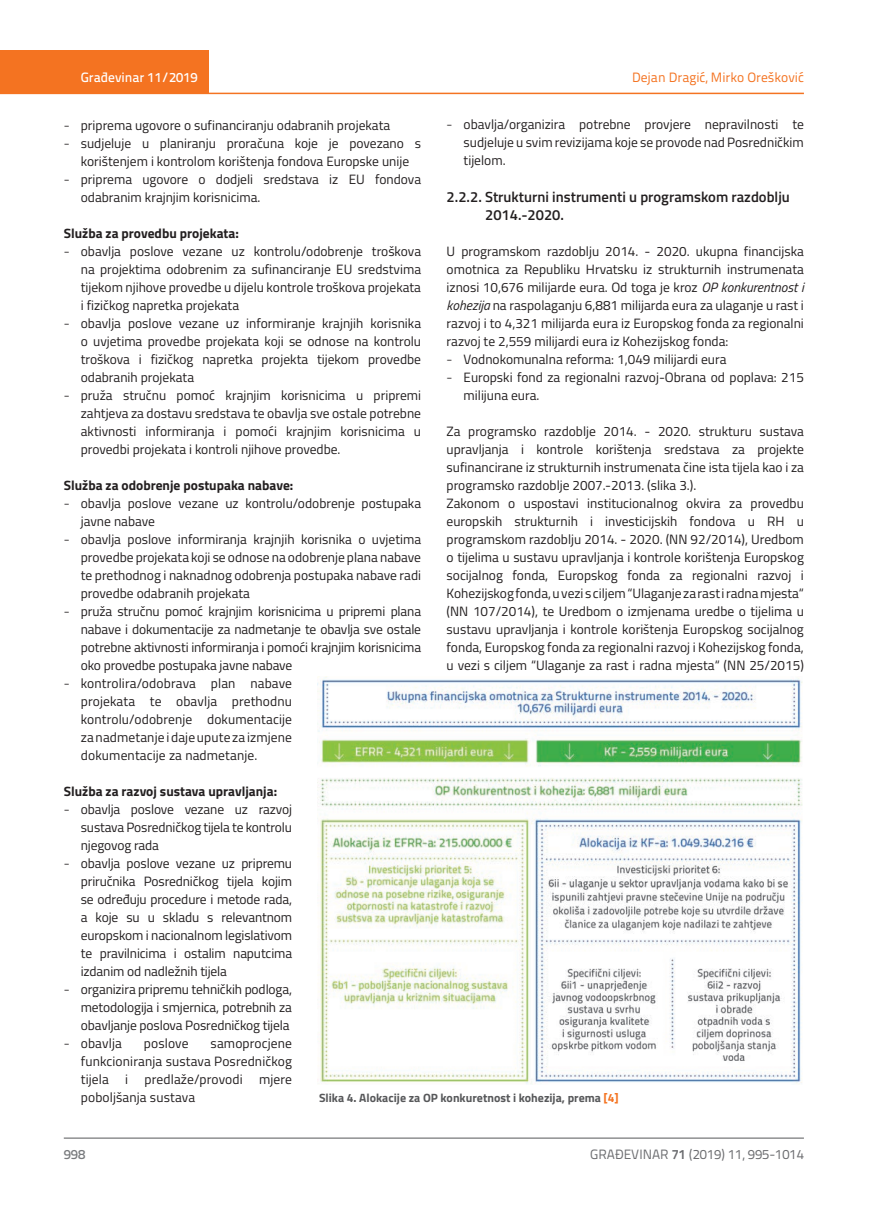
<style>
.page{position:relative;width:872px;height:1212px;background:#fff}
.page>*{position:absolute;margin:0;border:0;box-sizing:border-box;transform-origin:0 0}
.t1{font:600 14.7px/18px "Titillium";color:#231f20}
.t2{font:13.5px/18px "Titillium";color:#231f20;text-align:justify}
.t3{font:700 13.5px "Titillium";color:#231f20}
.t4{font:13.5px "Titillium Text 22 L";color:#6c6d70}
.t5{font:13.5px "Titillium Text 22 L";color:#f47321}
.t6{font:500 13.5px "Titillium Text 22 L";color:#fff}
.t7{font:500 13.5px "Titillium Text 22 L";color:#787a7d}
.t8{font:700 12px "Titillium";color:#57585a}
.s1{font-family:"Titillium Text 22 L";font-weight:300}
.s2{font-style:italic}
.s3{color:#f47321}
.s4{font-weight:700}
</style>
<div class="page">
<div style="left:0;top:50px;width:208px;height:44px;background:#f47321"></div>
<hr style="left:0;top:93px;width:804px;height:1px;background:#f47321">
<hr style="left:64px;top:1138px;width:740px;height:1px;background:#57585a">
<img style="left:317px;top:676px;width:485px;height:408px">
<p class="t6" style="left:81px;top:67px;width:118px">Građevinar 11/2019</p>
<p class="t5" style="left:632px;top:68px;width:173px">Dejan Dragić, Mirko Orešković</p>
<p class="t2" style="left:463px;top:115px;width:342px;text-indent:-17px"><span class="s1">-</span> obavlja/organizira potrebne provjere nepravilnosti te sudjeluje u svim revizijama koje se provode nad Posredničkim tijelom.</p>
<p class="t1" style="left:485px;top:187px;width:306px;text-indent:-38px">2.2.2. Strukturni instrumenti u programskom razdoblju<br>2014.-2020.</p>
<p class="t2" style="left:446px;top:241px;width:359px">U programskom razdoblju 2014. - 2020. ukupna financijska omotnica za Republiku Hrvatsku iz strukturnih instrumenata iznosi 10,676 milijarde eura. Od toga je kroz <span class="s2">OP konkurentnost i kohezija</span> na raspolaganju 6,881 milijarda eura za ulaganje u rast i razvoj i to 4,321 milijarda eura iz Europskog fonda za regionalni razvoj te 2,559 milijardi eura iz Kohezijskog fonda:</p>
<p class="t2" style="left:446px;top:349px;width:281px"><span class="s1">-</span> Vodnokomunalna reforma: 1,049 milijardi eura</p>
<p class="t2" style="left:463px;top:367px;width:342px;text-indent:-17px"><span class="s1">-</span> Europski fond za regionalni razvoj-Obrana od poplava: 215 milijuna eura.</p>
<p class="t2" style="left:446px;top:421px;width:359px;text-align:left">Za programsko razdoblje 2014. - 2020. strukturu sustava upravljanja i kontrole korištenja sredstava za projekte sufinancirane iz strukturnih instrumenata čine ista tijela kao i za programsko razdoblje 2007.-2013. (slika 3.).<br>Zakonom o uspostavi institucionalnog okvira za provedbu europskih strukturnih i investicijskih fondova u RH u programskom razdoblju 2014. - 2020. (NN 92/2014), Uredbom o tijelima u sustavu upravljanja i kontrole korištenja Europskog socijalnog fonda, Europskog fonda za regionalni razvoj i Kohezijskog fonda, u vezi s ciljem “Ulaganje za rast i radna mjesta“ (NN 107/2014), te Uredbom o izmjenama uredbe o tijelima u sustavu upravljanja i kontrole korištenja Europskog socijalnog fonda, Europskog fonda za regionalni razvoj i Kohezijskog fonda, u vezi s ciljem “Ulaganje za rast i radna mjesta“ (NN 25/2015)</p>
<p class="t2" style="left:64px;top:115px;width:328px"><span class="s1">-</span> priprema ugovore o sufinanciranju odabranih projekata</p>
<p class="t2" style="left:64px;top:133px;width:359px;text-align:center"><span class="s1">-</span> sudjeluje u planiranju proračuna koje je povezano s korištenjem i kontrolom korištenja fondova Europske unije</p>
<p class="t2" style="left:81px;top:169px;width:342px;text-indent:-17px"><span class="s1">-</span> priprema ugovore o dodjeli sredstava iz EU fondova odabranim krajnjim korisnicima.</p>
<p class="t3" style="left:64px;top:223px;width:177px">Služba za provedbu projekata:</p>
<p class="t2" style="left:81px;top:241px;width:342px;text-indent:-17px"><span class="s1">-</span> obavlja poslove vezane uz kontrolu/odobrenje troškova na projektima odobrenim za sufinanciranje EU sredstvima tijekom njihove provedbe u dijelu kontrole troškova projekata i fizičkog napretka projekata</p>
<p class="t2" style="left:81px;top:313px;width:342px;text-indent:-17px"><span class="s1">-</span> obavlja poslove vezane uz informiranje krajnjih korisnika o uvjetima provedbe projekata koji se odnose na kontrolu troškova i fizičkog napretka projekta tijekom provedbe odabranih projekata</p>
<p class="t2" style="left:81px;top:385px;width:342px;text-indent:-17px"><span class="s1">-</span> pruža stručnu pomoć krajnjim korisnicima u pripremi zahtjeva za dostavu sredstava te obavlja sve ostale potrebne aktivnosti informiranja i pomoći krajnjim korisnicima u provedbi projekata i kontroli njihove provedbe.</p>
<p class="t3" style="left:64px;top:475px;width:231px">Služba za odobrenje postupaka nabave:</p>
<p class="t2" style="left:81px;top:493px;width:342px;text-indent:-17px"><span class="s1">-</span> obavlja poslove vezane uz kontrolu/odobrenje postupaka javne nabave</p>
<p class="t2" style="left:81px;top:529px;width:342px;text-indent:-17px"><span class="s1">-</span> obavlja poslove informiranja krajnjih korisnika o uvjetima provedbe projekata koji se odnose na odobrenje plana nabave te prethodnog i naknadnog odobrenja postupaka nabave radi provedbe odabranih projekata</p>
<p class="t2" style="left:81px;top:601px;width:342px;text-indent:-17px"><span class="s1">-</span> pruža stručnu pomoć krajnjim korisnicima u pripremi plana nabave i dokumentacije za nadmetanje te obavlja sve ostale potrebne aktivnosti informiranja i pomoći krajnjim korisnicima oko provedbe postupaka javne nabave</p>
<p class="t2" style="left:81px;top:673px;width:213px;text-indent:-17px"><span class="s1">-</span> kontrolira/odobrava plan nabave projekata te obavlja prethodnu kontrolu/odobrenje dokumentacije za nadmetanje i daje upute za izmjene dokumentacije za nadmetanje.</p>
<p class="t3" style="left:64px;top:781px;width:215px">Služba za razvoj sustava upravljanja:</p>
<p class="t2" style="left:81px;top:800px;width:213px;text-indent:-17px"><span class="s1">-</span> obavlja poslove vezane uz razvoj sustava Posredničkog tijela te kontrolu njegovog rada</p>
<p class="t2" style="left:81px;top:854px;width:213px;text-indent:-17px"><span class="s1">-</span> obavlja poslove vezane uz pripremu priručnika Posredničkog tijela kojim se određuju procedure i metode rada, a koje su u skladu s relevantnom europskom i nacionalnom legislativom te pravilnicima i ostalim naputcima izdanim od nadležnih tijela</p>
<p class="t2" style="left:81px;top:980px;width:213px;text-indent:-17px"><span class="s1">-</span> organizira pripremu tehničkih podloga, metodologija i smjernica, potrebnih za obavljanje poslova Posredničkog tijela</p>
<p class="t2" style="left:64px;top:1034px;width:60px"><span class="s1">-</span> obavlja</p>
<p class="t2" style="left:144px;top:1034px;width:46px">poslove</p>
<p class="t2" style="left:81px;top:1034px;width:213px;text-indent:130px">samoprocjene funkcioniranja sustava Posredničkog tijela i predlaže/provodi mjere poboljšanja sustava</p>
<p class="t8" style="left:319px;top:1089px;width:301px">Slika 4. Alokacije za OP konkuretnost i kohezija, prema <span class="s3">[4]</span></p>
<p class="t7" style="left:64px;top:1144px;width:23px">998</p>
<p class="t4" style="left:590px;top:1144px;width:215px">GRAĐEVINAR <span class="s4">71</span> (2019) 11, 995-1014</p>
</div>
